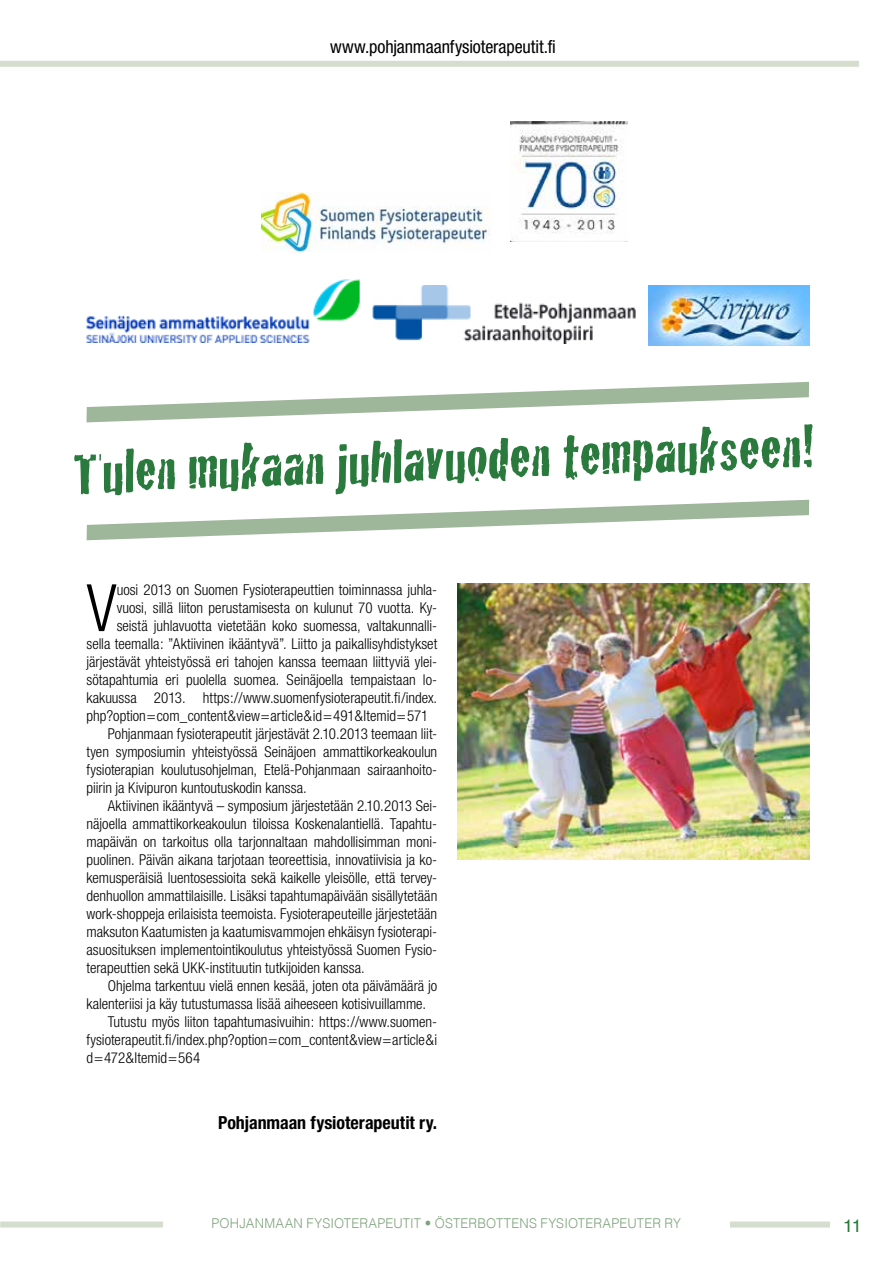
<style>
.page{position:relative;width:893px;height:1263px;background:#fff}
.page>*{position:absolute;margin:0;border:0;box-sizing:border-box;transform-origin:0 0}
.t1{font:300 condensed 65.4px "Helvetica Neue";color:#000}
.t2{font:61.35px "Cracked";color:#2a793d}
.t3{font:condensed 18px "Helvetica Neue";letter-spacing:-.005em;color:#000}
.t4{font:700 condensed 18px "Helvetica Neue";color:#000}
.t5{font:18px "Helvetica";color:#2a793d}
.t6{font:300 condensed 15px "Helvetica Neue";color:#000}
.t7{font:300 13.5px "Helvetica";letter-spacing:.01em;color:#7ea37c;scale:.96 1}
</style>
<div class="page">
<div style="left:0;top:61px;width:859px;height:6px;background:#d4ddce"></div>
<div style="left:0;top:1221px;width:830px;height:6px;background:#d4ddce"></div>
<div style="left:163px;top:1218px;width:567px;height:12px;background:#fff"></div>
<img style="left:86px;top:279px;width:274px;height:63px">
<img style="left:373px;top:286px;width:263px;height:57px">
<img style="left:648px;top:286px;width:161px;height:59px">
<img style="left:262px;top:192px;width:228px;height:61px">
<img style="left:511px;top:122px;width:116px;height:119px">
<img style="left:457px;top:583px;width:352px;height:276px">
<svg style="left:86px;top:382px;width:723px;height:40px"></svg>
<svg style="left:87px;top:500px;width:722px;height:40px"></svg>
<p class="t3" style="left:330px;top:36px;width:227px">www.pohjanmaanfysioterapeutit.fi</p>
<h2 class="t2" style="left:70px;top:425px;width:744px;rotate:-2deg">Tulen mukaan juhlavuoden tempaukseen!</h2>
<h1 class="t1" style="left:86px;top:570px;width:32px">V</h1>
<p class="t6" style="left:117px;top:581px;width:322px">uosi 2013 on Suomen Fysioterapeuttien toiminnassa juhla-</p>
<p class="t6" style="left:117px;top:599px;width:322px">vuosi, sillä liiton perustamisesta on kulunut 70 vuotta. Ky-</p>
<p class="t6" style="left:117px;top:617px;width:322px">seistä juhlavuotta vietetään koko suomessa, valtakunnalli-</p>
<p class="t6" style="left:86px;top:635px;width:352px">sella teemalla: ”Aktiivinen ikääntyvä”. Liitto ja paikallisyhdistykset</p>
<p class="t6" style="left:86px;top:653px;width:352px">järjestävät yhteistyössä eri tahojen kanssa teemaan liittyviä ylei-</p>
<p class="t6" style="left:86px;top:671px;width:352px">sötapahtumia eri puolella suomea. Seinäjoella tempaistaan lo-</p>
<p class="t6" style="left:86px;top:689px;width:352px">kakuussa 2013. https://www.suomenfysioterapeutit.fi/index.</p>
<p class="t6" style="left:86px;top:707px;width:344px">php?option=com_content&amp;view=article&amp;id=491&amp;Itemid=571</p>
<p class="t6" style="left:108px;top:725px;width:331px">Pohjanmaan fysioterapeutit järjestävät 2.10.2013 teemaan liit-</p>
<p class="t6" style="left:86px;top:743px;width:352px">tyen symposiumin yhteistyössä Seinäjoen ammattikorkeakoulun</p>
<p class="t6" style="left:86px;top:761px;width:352px">fysioterapian koulutusohjelman, Etelä-Pohjanmaan sairaanhoito-</p>
<p class="t6" style="left:86px;top:779px;width:222px">piirin ja Kivipuron kuntoutuskodin kanssa.</p>
<p class="t6" style="left:108px;top:797px;width:331px">Aktiivinen ikääntyvä – symposium järjestetään 2.10.2013 Sei-</p>
<p class="t6" style="left:86px;top:815px;width:352px">näjoella ammattikorkeakoulun tiloissa Koskenalantiellä. Tapahtu-</p>
<p class="t6" style="left:86px;top:833px;width:352px">mapäivän on tarkoitus olla tarjonnaltaan mahdollisimman moni-</p>
<p class="t6" style="left:86px;top:851px;width:352px">puolinen. Päivän aikana tarjotaan teoreettisia, innovatiivisia ja ko-</p>
<p class="t6" style="left:86px;top:869px;width:352px">kemusperäisiä luentosessioita sekä kaikelle yleisölle, että tervey-</p>
<p class="t6" style="left:86px;top:887px;width:352px">denhuollon ammattilaisille. Lisäksi tapahtumapäivään sisällytetään</p>
<p class="t6" style="left:86px;top:905px;width:352px">work-shoppeja erilaisista teemoista. Fysioterapeuteille järjestetään</p>
<p class="t6" style="left:86px;top:923px;width:352px">maksuton Kaatumisten ja kaatumisvammojen ehkäisyn fysioterapi-</p>
<p class="t6" style="left:86px;top:941px;width:352px">asuosituksen implementointikoulutus yhteistyössä Suomen Fysio-</p>
<p class="t6" style="left:86px;top:959px;width:280px">terapeuttien sekä UKK-instituutin tutkijoiden kanssa.</p>
<p class="t6" style="left:108px;top:977px;width:331px">Ohjelma tarkentuu vielä ennen kesää, joten ota päivämäärä jo</p>
<p class="t6" style="left:86px;top:995px;width:341px">kalenteriisi ja käy tutustumassa lisää aiheeseen kotisivuillamme.</p>
<p class="t6" style="left:108px;top:1013px;width:331px">Tutustu myös liiton tapahtumasivuihin: https://www.suomen-</p>
<p class="t6" style="left:86px;top:1031px;width:352px">fysioterapeutit.fi/index.php?option=com_content&amp;view=article&amp;i</p>
<p class="t6" style="left:86px;top:1049px;width:115px">d=472&amp;Itemid=564</p>
<p class="t4" style="left:218px;top:1111px;width:221px">Pohjanmaan fysioterapeutit ry.</p>
<p class="t7" style="left:211px;top:1213px;width:491px">POHJANMAAN FYSIOTERAPEUTIT • ÖSTERBOTTENS FYSIOTERAPEUTER RY</p>
<p class="t5" style="left:843px;top:1211px;width:20px">11</p>
</div>
